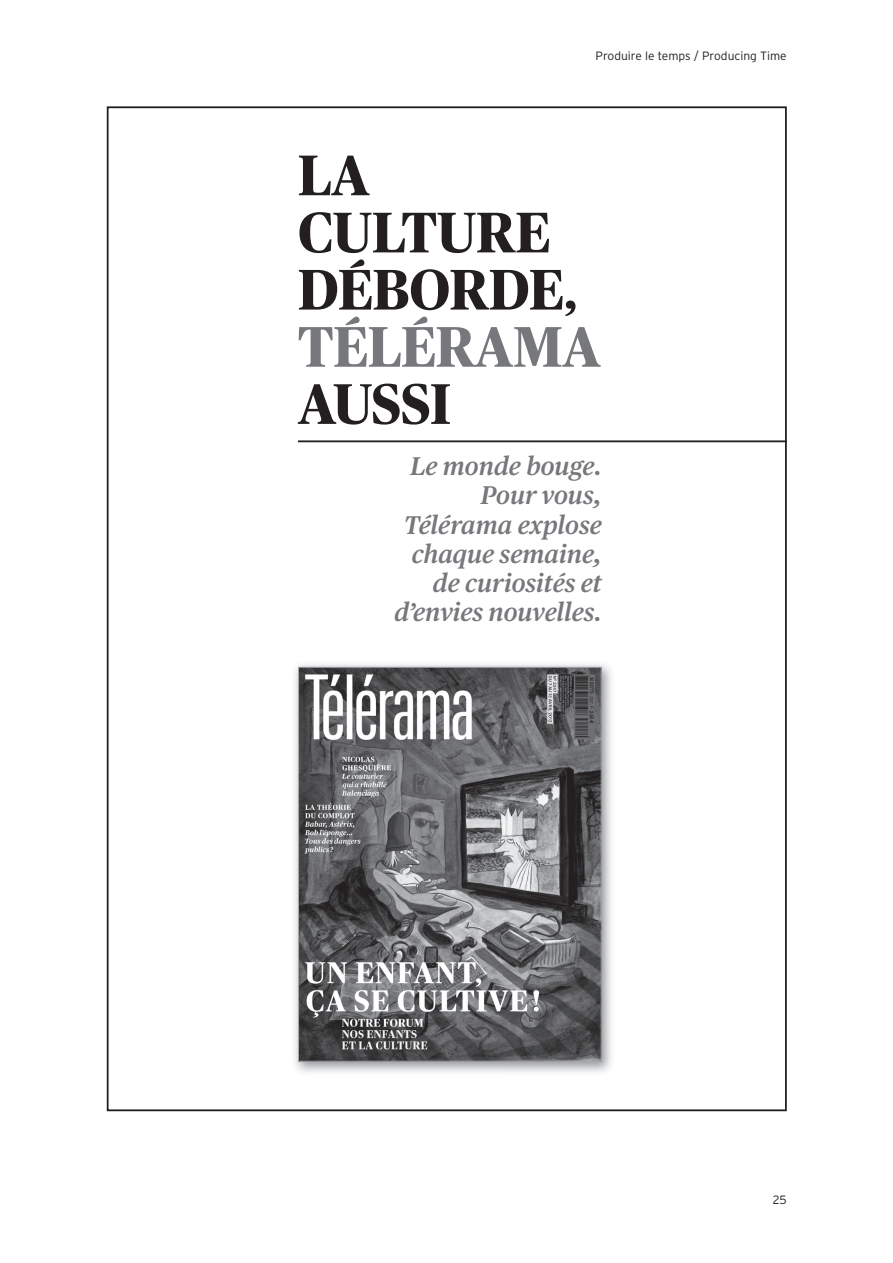
<style>
.page{position:relative;width:893px;height:1263px;background:#fff}
.page>*{position:absolute;margin:0;border:0;box-sizing:border-box;transform-origin:0 0}
.t1{font:700 57.15px/57.2px "Publico Headline";color:#231f20}
.t2{font:700 57.15px "Publico Headline";color:#76787b}
.t3{font:italic 600 25.65px/29.2px "Publico Text";color:#76787b;text-align:right}
.t4{font:300 12px "Interstate";color:#231f20}
</style>
<div class="page">
<hr style="left:298px;top:440px;width:489px;height:2px;background:#231f20">
<img style="left:294px;top:664px;width:318px;height:409px">
<img style="left:300px;top:669px;width:300px;height:391px">
<div style="left:298px;top:667px;width:304px;height:395px;border:1px solid #a8a9ad"></div>
<p class="t4" style="left:596px;top:49px;width:193px">Produire le temps / Producing Time</p>
<h1 class="t1" style="left:298px;top:143px;width:281px">LA<br>CULTURE<br>DÉBORDE,</h1>
<h1 class="t2" style="left:298px;top:306px;width:304px">TÉLÉRAMA</h1>
<h1 class="t1" style="left:298px;top:372px;width:154px">AUSSI</h1>
<p class="t3" style="left:394px;top:450px;width:209px">Le monde bouge.<br>Pour vous,<br>Télérama explose chaque semaine, de curiosités et d’envies nouvelles.</p>
<p class="t4" style="left:773px;top:1193px;width:15px">25</p>
</div>
